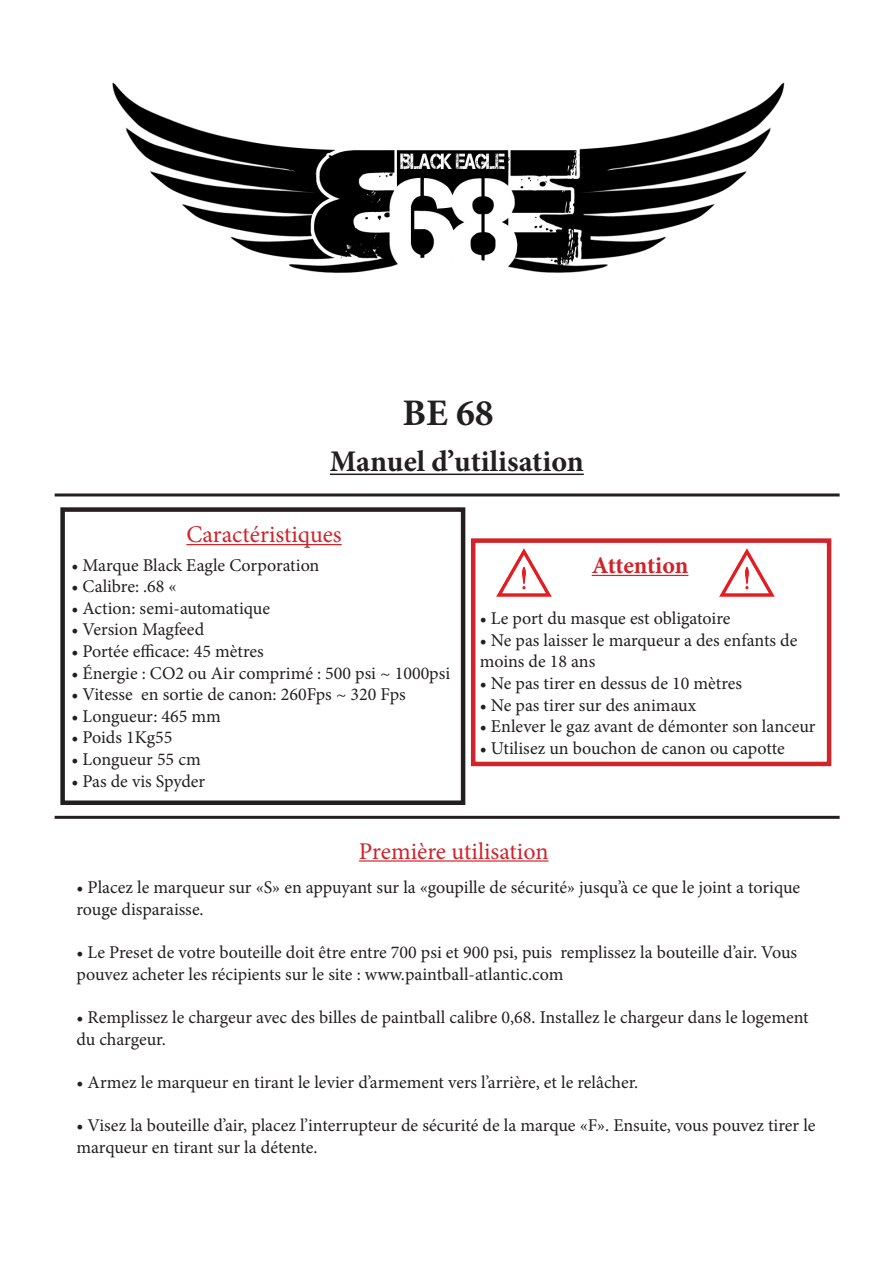
<style>
.page{position:relative;width:893px;height:1263px;background:#fff}
.page>*{position:absolute;margin:0;border:0;box-sizing:border-box;transform-origin:0 0}
.t1{font:700 37.5px "Minion Pro";color:#231f20}
.t2{font:700 30px "Minion Pro";letter-spacing:-.005em;color:#231f20}
.t3{font:24px "Minion Pro";color:#d1232a}
.t4{font:700 24px "Minion Pro";letter-spacing:-.01em;color:#d1232a}
.t5{font:18px/21.6px "Minion Pro";color:#231f20}
</style>
<div class="page">
<img style="left:112px;top:82px;width:673px;height:191px">
<hr style="left:330px;top:473px;width:254px;height:2px;background:#231f20">
<hr style="left:55px;top:816px;width:785px;height:3px;background:#231f20">
<hr style="left:55px;top:493px;width:785px;height:3px;background:#231f20">
<div style="left:60px;top:507px;width:405px;height:298px;border:4px solid #231f20"></div>
<hr style="left:186px;top:544px;width:156px;height:1px;background:#d1232a">
<div style="left:471px;top:538px;width:360px;height:228px;border:4px solid #d1232a"></div>
<hr style="left:592px;top:575px;width:96px;height:1px;background:#d1232a">
<img style="left:496px;top:549px;width:55px;height:48px">
<img style="left:719px;top:549px;width:55px;height:48px">
<hr style="left:359px;top:860px;width:189px;height:1px;background:#d1232a">
<p class="t1" style="left:402px;top:386px;width:93px">BE 68</p>
<p class="t2" style="left:330px;top:441px;width:255px">Manuel d’utilisation</p>
<p class="t3" style="left:186px;top:518px;width:157px">Caractéristiques</p>
<p class="t5" style="left:71px;top:554px;width:250px">• Marque Black Eagle Corporation</p>
<p class="t5" style="left:71px;top:576px;width:107px">• Calibre: .68 «</p>
<p class="t5" style="left:71px;top:597px;width:200px">• Action: semi-automatique</p>
<p class="t5" style="left:71px;top:619px;width:134px">• Version Magfeed</p>
<p class="t5" style="left:71px;top:640px;width:194px">• Portée efficace: 45 mètres</p>
<p class="t5" style="left:71px;top:662px;width:380px">• Énergie : CO2 ou Air comprimé : 500 psi ~ 1000psi</p>
<p class="t5" style="left:71px;top:684px;width:336px">• Vitesse en sortie de canon: 260Fps ~ 320 Fps</p>
<p class="t5" style="left:71px;top:705px;width:151px">• Longueur: 465 mm</p>
<p class="t5" style="left:71px;top:727px;width:103px">• Poids 1Kg55</p>
<p class="t5" style="left:71px;top:748px;width:131px">• Longueur 55 cm</p>
<p class="t5" style="left:71px;top:770px;width:135px">• Pas de vis Spyder</p>
<p class="t4" style="left:592px;top:548px;width:98px">Attention</p>
<p class="t5" style="left:480px;top:608px;width:252px">• Le port du masque est obligatoire</p>
<p class="t5" style="left:480px;top:629px;width:319px">• Ne pas laisser le marqueur a des enfants de moins de 18 ans</p>
<p class="t5" style="left:480px;top:673px;width:264px">• Ne pas tirer en dessus de 10 mètres</p>
<p class="t5" style="left:480px;top:694px;width:218px">• Ne pas tirer sur des animaux</p>
<p class="t5" style="left:480px;top:716px;width:337px">• Enlever le gaz avant de démonter son lanceur</p>
<p class="t5" style="left:480px;top:737px;width:306px">• Utilisez un bouchon de canon ou capotte</p>
<p class="t3" style="left:359px;top:835px;width:191px">Première utilisation</p>
<p class="t5" style="left:77px;top:877px;width:725px">• Placez le marqueur sur «S» en appuyant sur la «goupille de sécurité» jusqu’à ce que le joint a torique rouge disparaisse.</p>
<p class="t5" style="left:77px;top:942px;width:722px">• Le Preset de votre bouteille doit être entre 700 psi et 900 psi, puis remplissez la bouteille d’air. Vous pouvez acheter les récipients sur le site : www.paintball-atlantic.com</p>
<p class="t5" style="left:77px;top:1006px;width:734px">• Remplissez le chargeur avec des billes de paintball calibre 0,68. Installez le chargeur dans le logement du chargeur.</p>
<p class="t5" style="left:77px;top:1071px;width:563px">• Armez le marqueur en tirant le levier d’armement vers l’arrière, et le relâcher.</p>
<p class="t5" style="left:77px;top:1114px;width:740px">• Visez la bouteille d’air, placez l’interrupteur de sécurité de la marque «F». Ensuite, vous pouvez tirer le marqueur en tirant sur la détente.</p>
</div>
